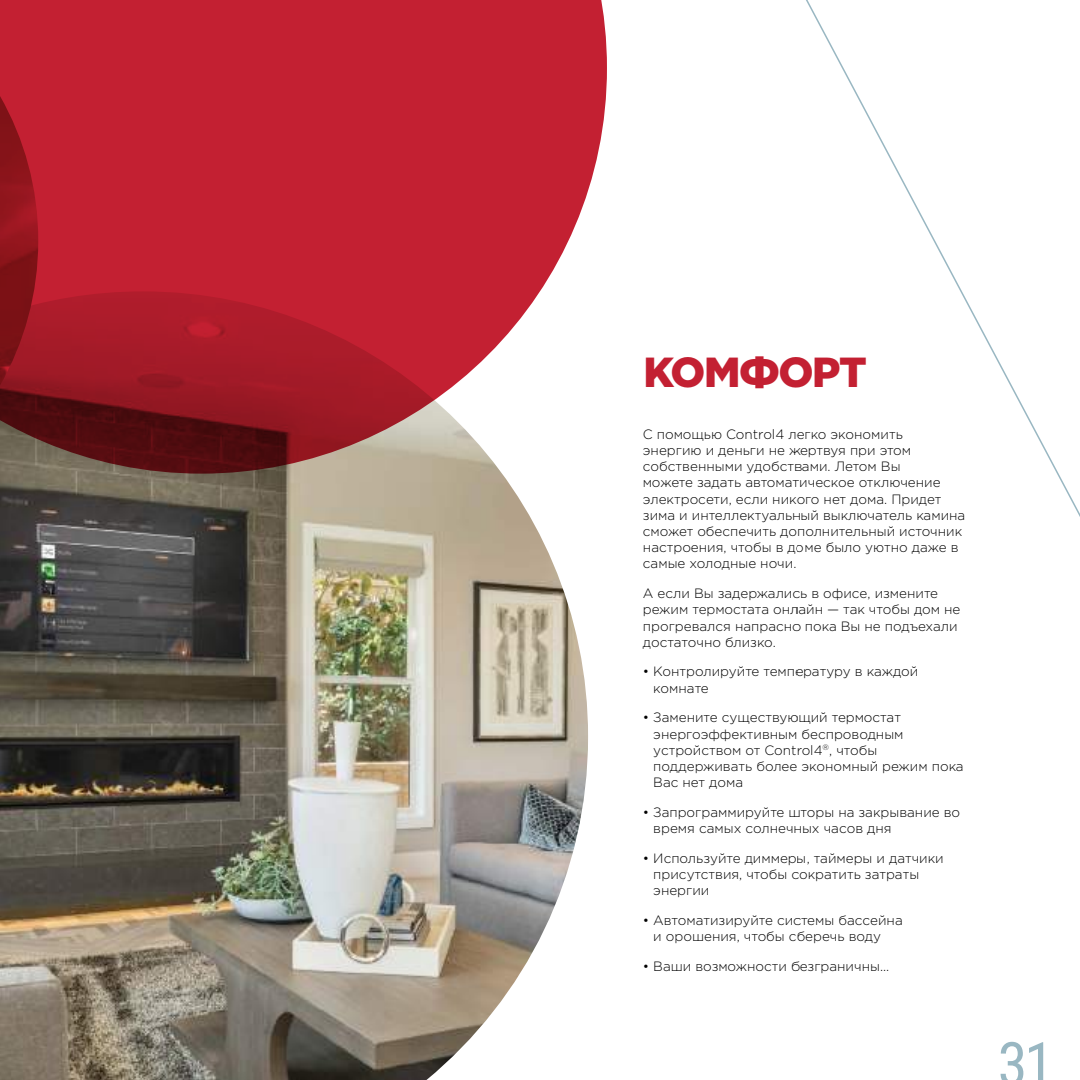
<style>
.page{position:relative;width:1080px;height:1080px;background:#fff}
.page>*{position:absolute;margin:0;border:0;box-sizing:border-box;transform-origin:0 0}
.t1{font:60px "Roboto Condensed";color:#99b7c2}
.t2{font:900 42px "Gotham Pro";letter-spacing:-.03em;color:#c32032}
.t3{font:300 13.5px/16.2px "Gotham Pro";color:#000}
</style>
<div class="page">
<img style="left:0;top:474px;width:588px;height:606px">
<svg style="left:806px;top:0;width:274px;height:517px"></svg>
<svg style="left:0;top:0;width:607px;height:474px;background:#bb3845"></svg>
<h2 class="t2" style="left:643px;top:347px;width:225px">КОМФОРТ</h2>
<p class="t3" style="left:643px;top:426px;width:324px">С помощью Control4 легко экономить<br>энергию и деньги не жертвуя при этом собственными удобствами. Летом Вы<br>можете задать автоматическое отключение электросети, если никого нет дома. Придет зима и интеллектуальный выключатель камина сможет обеспечить дополнительный источник настроения, чтобы в доме было уютно даже в самые холодные ночи.</p>
<p class="t3" style="left:643px;top:585px;width:319px">А если Вы задержались в офисе, измените режим термостата онлайн — так чтобы дом не прогревался напрасно пока Вы не подъехали достаточно близко.</p>
<p class="t3" style="left:653px;top:664px;width:267px;text-indent:-10px">• Контролируйте температуру в каждой комнате</p>
<p class="t3" style="left:653px;top:710px;width:312px;text-indent:-10px">• Замените существующий термостат энергоэффективным беспроводным устройством от Control4<sup>®</sup>, чтобы поддерживать более экономный режим пока<br>Вас нет дома</p>
<p class="t3" style="left:653px;top:804px;width:308px;text-indent:-10px">• Запрограммируйте шторы на закрывание во время самых солнечных часов дня</p>
<p class="t3" style="left:653px;top:850px;width:292px;text-indent:-10px">• Используйте диммеры, таймеры и датчики присутствия, чтобы сократить затраты энергии</p>
<p class="t3" style="left:653px;top:912px;width:251px;text-indent:-10px">• Автоматизируйте системы бассейна и орошения, чтобы сберечь воду</p>
<p class="t3" style="left:643px;top:958px;width:248px">• Ваши возможности безграничны...</p>
<h1 class="t1" style="left:998px;top:1022px;width:58px">31</h1>
</div>
